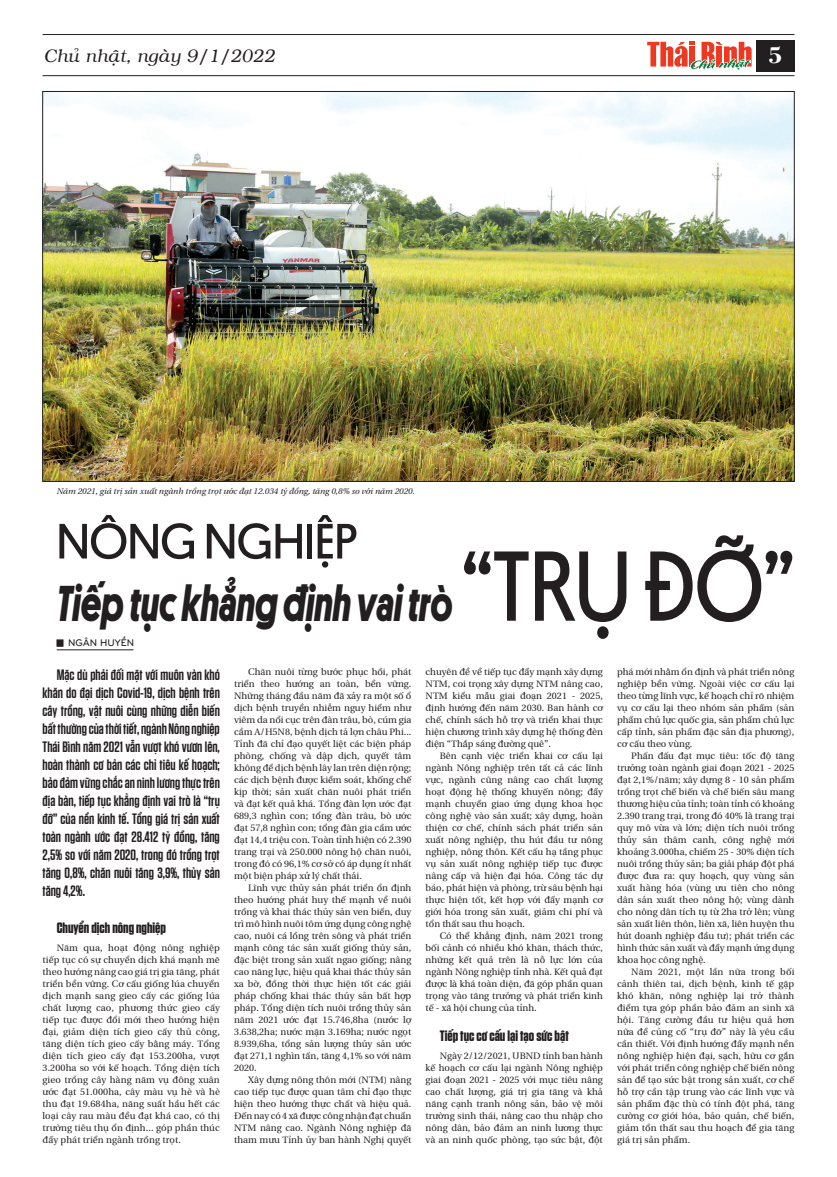
<style>
.page{position:relative;width:837px;height:1177px;background:#fff}
.page>*{position:absolute;margin:0;border:0;box-sizing:border-box;transform-origin:0 0}
.Tit_to_talling{font:italic 700 50px "SVN Platform";color:#231f20;scale:.75 1}
.Body{font:50px "SVN Platform";color:#231f20}
.t1{font:24px "VNI Bodon Bold";color:#fff}
.t2{font:italic 18px "VNI";color:#231f20}
.Sapo{font:600 15px/18px "SVN Tungsten";color:#231f20;text-align:justify}
.Body-2{font:700 15px "SVN Tungsten";color:#231f20}
.Ten_tac_gia{font:10px "UTM Bryant LG Bold";color:#231f20}
.Body-3{font:9.5px/12px "BHD utopia Long";color:#231f20;text-align:justify}
.Chu_thich_anh{font:8.5px "BHD Utopia Italic long Italic";color:#231f20}
.s1{font-weight:400;font-style:normal;font-size:100px}
</style>
<div class="page">
<hr style="left:43px;top:34px;width:751px;height:1px;background:#231f20">
<hr style="left:43px;top:75px;width:751px;height:1px;background:#231f20">
<div style="left:755px;top:40px;width:39px;height:31px;background:#231f20"></div>
<svg style="left:647px;top:42px;width:105px;height:35px"></svg>
<img style="left:45px;top:93px;width:747px;height:386px">
<div style="left:57px;top:639px;width:6px;height:7px;background:#231f20;border:1px solid #231f20"></div>
<hr style="left:57px;top:649px;width:76px;height:1px;background:#231f20">
<p class="t2" style="left:44px;top:43px;width:232px">Chuû nhaät, ngaøy 9/1/2022</p>
<p class="t1" style="left:767px;top:37px;width:16px">5</p>
<p class="Chu_thich_anh" style="left:57px;top:483px;width:359px">Năm 2021, giá trị sản xuất ngành trồng trọt ước đạt 12.034 tỷ đồng, tăng 0,8% so với năm 2020.</p>
<p class="Body" style="left:57px;top:505px;width:302px">NÔNG NGHIỆP</p>
<p class="Tit_to_talling" style="left:57px;top:567px;width:984px">Tiếp tục khẳng định vai trò <span class="s1">“TRỤ ĐỠ”</span></p>
<p class="Ten_tac_gia" style="left:68px;top:635px;width:68px">NGÂN HUYỀN</p>
<p class="Sapo" style="left:43px;top:665px;width:179px;text-indent:14px">Mặc dù phải đối mặt với muôn vàn khó khăn do đại dịch Covid-19, dịch bệnh trên cây trồng, vật nuôi cùng những diễn biến bất thường của thời tiết, ngành Nông nghiệp Thái Bình năm 2021 vẫn vượt khó vươn lên, hoàn thành cơ bản các chỉ tiêu kế hoạch; bảo đảm vững chắc an ninh lương thực trên địa bàn, tiếp tục khẳng định vai trò là “trụ đỡ” của nền kinh tế. Tổng giá trị sản xuất toàn ngành ước đạt 28.412 tỷ đồng, tăng 2,5% so với năm 2020, trong đó trồng trọt tăng 0,8%, chăn nuôi tăng 3,9%, thủy sản tăng 4,2%.</p>
<p class="Body-2" style="left:57px;top:918px;width:111px">Chuyển dịch nông nghiệp</p>
<p class="Body-3" style="left:43px;top:940px;width:179px;text-indent:14px">Năm qua, hoạt động nông nghiệp tiếp tục có sự chuyển dịch khá mạnh mẽ theo hướng nâng cao giá trị gia tăng, phát triển bền vững. Cơ cấu giống lúa chuyển dịch mạnh sang gieo cấy các giống lúa chất lượng cao, phương thức gieo cấy tiếp tục được đổi mới theo hướng hiện đại, giảm diện tích gieo cấy thủ công, tăng diện tích gieo cấy bằng máy. Tổng diện tích gieo cấy đạt 153.200ha, vượt 3.200ha so với kế hoạch. Tổng diện tích gieo trồng cây hàng năm vụ đông xuân ước đạt 51.000ha, cây màu vụ hè và hè thu đạt 19.684ha, năng suất hầu hết các loại cây rau màu đều đạt khá cao, có thị trường tiêu thụ ổn định... góp phần thúc đẩy phát triển ngành trồng trọt.</p>
<p class="Body-3" style="left:234px;top:664px;width:179px;text-indent:14px">Chăn nuôi từng bước phục hồi, phát triển theo hướng an toàn, bền vững.<br>Những tháng đầu năm đã xảy ra một số ổ dịch bệnh truyền nhiễm nguy hiểm như viêm da nổi cục trên đàn trâu, bò, cúm gia cầm A/H5N8, bệnh dịch tả lợn châu Phi...<br>Tỉnh đã chỉ đạo quyết liệt các biện pháp phòng, chống và dập dịch, quyết tâm không để dịch bệnh lây lan trên diện rộng; các dịch bệnh được kiểm soát, khống chế kịp thời; sản xuất chăn nuôi phát triển và đạt kết quả khá. Tổng đàn lợn ước đạt 689,3 nghìn con; tổng đàn trâu, bò ước đạt 57,8 nghìn con; tổng đàn gia cầm ước đạt 14,4 triệu con. Toàn tỉnh hiện có 2.390 trang trại và 250.000 nông hộ chăn nuôi, trong đó có 96,1% cơ sở có áp dụng ít nhất một biện pháp xử lý chất thải.</p>
<p class="Body-3" style="left:234px;top:880px;width:179px;text-indent:14px">Lĩnh vực thủy sản phát triển ổn định theo hướng phát huy thế mạnh về nuôi trồng và khai thác thủy sản ven biển, duy trì mô hình nuôi tôm ứng dụng công nghệ cao, nuôi cá lồng trên sông và phát triển mạnh công tác sản xuất giống thủy sản, đặc biệt trong sản xuất ngao giống; nâng cao năng lực, hiệu quả khai thác thủy sản xa bờ, đồng thời thực hiện tốt các giải pháp chống khai thác thủy sản bất hợp pháp. Tổng diện tích nuôi trồng thủy sản năm 2021 ước đạt 15.746,8ha (nước lợ 3.638,2ha; nước mặn 3.169ha; nước ngọt 8.939,6ha, tổng sản lượng thủy sản ước đạt 271,1 nghìn tấn, tăng 4,1% so với năm 2020.</p>
<p class="Body-3" style="left:234px;top:1072px;width:179px;text-indent:14px">Xây dựng nông thôn mới (NTM) nâng cao tiếp tục được quan tâm chỉ đạo thực hiện theo hướng thực chất và hiệu quả.<br>Đến nay có 4 xã được công nhận đạt chuẩn NTM nâng cao. Ngành Nông nghiệp đã tham mưu Tỉnh ủy ban hành Nghị quyết</p>
<p class="Body-3" style="left:425px;top:664px;width:179px">chuyên đề về tiếp tục đẩy mạnh xây dựng NTM, coi trọng xây dựng NTM nâng cao, NTM kiểu mẫu giai đoạn 2021 - 2025, định hướng đến năm 2030. Ban hành cơ chế, chính sách hỗ trợ và triển khai thực hiện chương trình xây dựng hệ thống đèn điện “Thắp sáng đường quê”.</p>
<p class="Body-3" style="left:425px;top:748px;width:179px;text-indent:14px">Bên cạnh việc triển khai cơ cấu lại ngành Nông nghiệp trên tất cả các lĩnh vực, ngành cũng nâng cao chất lượng hoạt động hệ thống khuyến nông; đẩy mạnh chuyển giao ứng dụng khoa học công nghệ vào sản xuất; xây dựng, hoàn thiện cơ chế, chính sách phát triển sản xuất nông nghiệp, thu hút đầu tư nông nghiệp, nông thôn. Kết cấu hạ tầng phục vụ sản xuất nông nghiệp tiếp tục được nâng cấp và hiện đại hóa. Công tác dự báo, phát hiện và phòng, trừ sâu bệnh hại thực hiện tốt, kết hợp với đẩy mạnh cơ giới hóa trong sản xuất, giảm chi phí và tổn thất sau thu hoạch.</p>
<p class="Body-3" style="left:425px;top:928px;width:179px;text-indent:14px">Có thể khẳng định, năm 2021 trong bối cảnh có nhiều khó khăn, thách thức, những kết quả trên là nỗ lực lớn của ngành Nông nghiệp tỉnh nhà. Kết quả đạt được là khá toàn diện, đã góp phần quan trọng vào tăng trưởng và phát triển kinh tế - xã hội chung của tỉnh.</p>
<p class="Body-2" style="left:439px;top:1025px;width:130px">Tiếp tục cơ cấu lại tạo sức bật</p>
<p class="Body-3" style="left:425px;top:1048px;width:179px;text-indent:14px">Ngày 2/12/2021, UBND tỉnh ban hành kế hoạch cơ cấu lại ngành Nông nghiệp giai đoạn 2021 - 2025 với mục tiêu nâng cao chất lượng, giá trị gia tăng và khả năng cạnh tranh nông sản, bảo vệ môi trường sinh thái, nâng cao thu nhập cho nông dân, bảo đảm an ninh lương thực và an ninh quốc phòng, tạo sức bật, đột</p>
<p class="Body-3" style="left:617px;top:664px;width:179px">phá mới nhằm ổn định và phát triển nông nghiệp bền vững. Ngoài việc cơ cấu lại theo từng lĩnh vực, kế hoạch chỉ rõ nhiệm vụ cơ cấu lại theo nhóm sản phẩm (sản phẩm chủ lực quốc gia, sản phẩm chủ lực cấp tỉnh, sản phẩm đặc sản địa phương), cơ cấu theo vùng.</p>
<p class="Body-3" style="left:617px;top:748px;width:179px;text-indent:14px">Phấn đấu đạt mục tiêu: tốc độ tăng trưởng toàn ngành giai đoạn 2021 - 2025 đạt 2,1%/năm; xây dựng 8 - 10 sản phẩm trồng trọt chế biến và chế biến sâu mang thương hiệu của tỉnh; toàn tỉnh có khoảng 2.390 trang trại, trong đó 40% là trang trại quy mô vừa và lớn; diện tích nuôi trồng thủy sản thâm canh, công nghệ mới khoảng 3.000ha, chiếm 25 - 30% diện tích nuôi trồng thủy sản; ba giải pháp đột phá được đưa ra: quy hoạch, quy vùng sản xuất hàng hóa (vùng ưu tiên cho nông dân sản xuất theo nông hộ; vùng dành cho nông dân tích tụ từ 2ha trở lên; vùng sản xuất liên thôn, liên xã, liên huyện thu hút doanh nghiệp đầu tư); phát triển các hình thức sản xuất và đẩy mạnh ứng dụng khoa học công nghệ.</p>
<p class="Body-3" style="left:617px;top:964px;width:179px;text-indent:14px">Năm 2021, một lần nữa trong bối cảnh thiên tai, dịch bệnh, kinh tế gặp khó khăn, nông nghiệp lại trở thành điểm tựa góp phần bảo đảm an sinh xã hội. Tăng cường đầu tư hiệu quả hơn nữa để củng cố “trụ đỡ” này là yêu cầu cần thiết. Với định hướng đẩy mạnh nền nông nghiệp hiện đại, sạch, hữu cơ gắn với phát triển công nghiệp chế biến nông sản để tạo sức bật trong sản xuất, cơ chế hỗ trợ cần tập trung vào các lĩnh vực và sản phẩm đặc thù có tính đột phá, tăng cường cơ giới hóa, bảo quản, chế biến, giảm tổn thất sau thu hoạch để gia tăng giá trị sản phẩm.</p>
</div>
